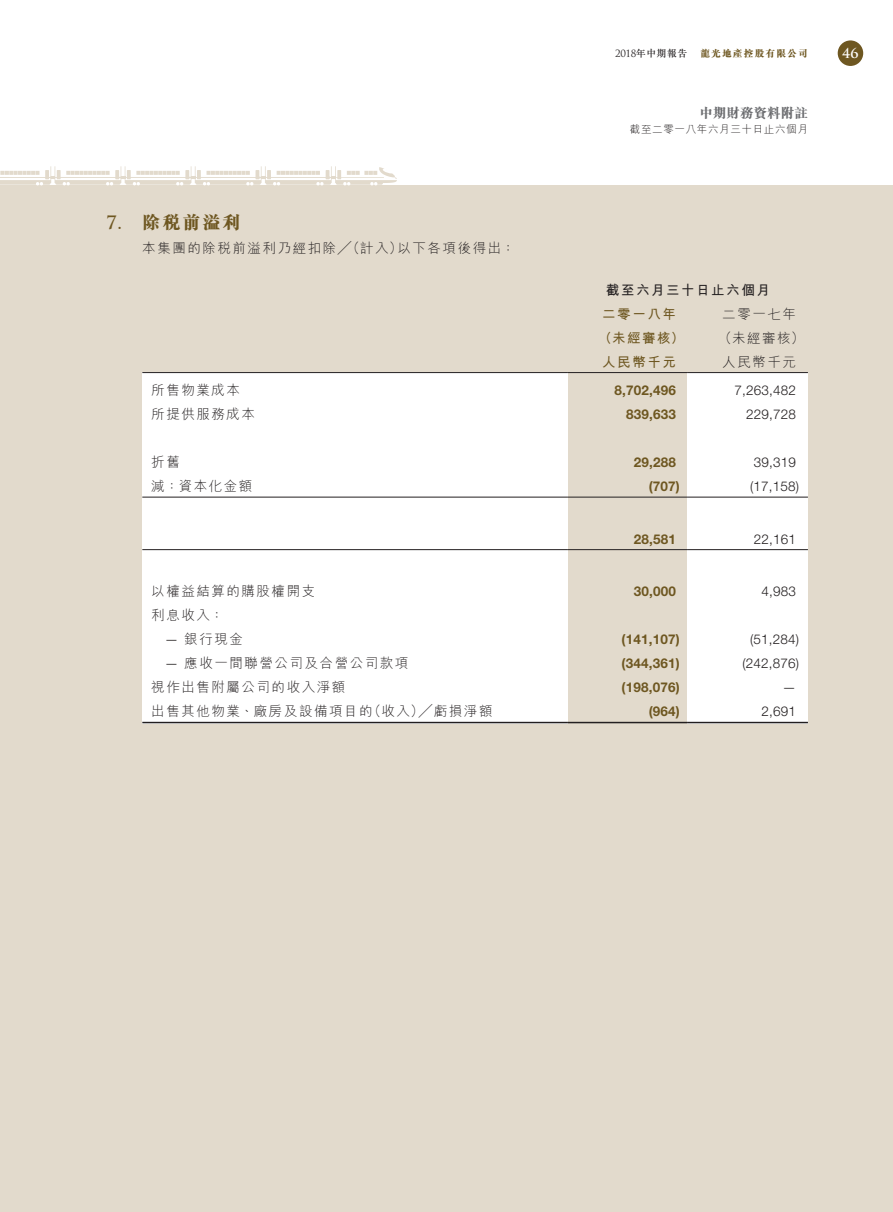
<style>
.page{position:relative;width:893px;height:1212px;background:#fff}
.page>*{position:absolute;margin:0;border:0;box-sizing:border-box;transform-origin:0 0}
._03_H1{font:800 18px "M Sung HK";letter-spacing:.115em;color:#6e5721}
._03_H1-2{font:700 18px "Trajan Pro";color:#6e5721}
._15_Table_Stub{font:300 13.5px "M Hei HK";letter-spacing:.115em;color:#231f20}
._12___P2{font:700 13.5px "Helvetica Neue LT Std";letter-spacing:.015em;color:#6e5721}
._12___P2-2{font:300 13.5px "Helvetica Neue LT Std";letter-spacing:.015em;color:#231f20}
._12___P2-3{font:300 13.5px "M Hei HK";letter-spacing:.115em;color:#231f20}
._12___P2-4{font:700 13.5px "M Hei HK";letter-spacing:.115em;color:#6e5721}
._12___P2-5{font:700 13.5px "M Hei HK";letter-spacing:.115em;color:#231f20}
.t1{font:800 13.5px "M Sung HK";letter-spacing:.005em;color:#6c6d70}
.t2{font:700 13.5px "Trajan Pro";color:#fff}
.t3{font:300 10.5px "M Hei HK";letter-spacing:.065em;color:#231f20}
.t4{font:800 9.75px "M Sung HK";letter-spacing:.115em;color:#6e5721}
.t5{font:500 9.75px "M Sung HK";letter-spacing:.065em;color:#231f20}
.s1{font-family:"Helvetica Neue LT Std"}
.s2{font-family:"Trajan Pro";font-weight:400}
</style>
<div class="page">
<div style="left:838px;top:40px;width:25px;height:26px;background:#6e5721;border-radius:50%"></div>
<div style="left:0;top:185px;width:893px;height:1027px;background:#e2dacc"></div>
<svg style="left:0;top:166px;width:397px;height:19px"></svg>
<div style="left:142px;top:373px;width:426px;height:24px;background:#fff"></div>
<div style="left:688px;top:373px;width:120px;height:24px;background:#fff"></div>
<div style="left:142px;top:397px;width:426px;height:24px;background:#fff"></div>
<div style="left:688px;top:397px;width:120px;height:24px;background:#fff"></div>
<div style="left:142px;top:421px;width:426px;height:24px;background:#fff"></div>
<div style="left:688px;top:421px;width:120px;height:24px;background:#fff"></div>
<div style="left:142px;top:445px;width:426px;height:24px;background:#fff"></div>
<div style="left:688px;top:445px;width:120px;height:24px;background:#fff"></div>
<div style="left:142px;top:469px;width:426px;height:24px;background:#fff"></div>
<div style="left:688px;top:469px;width:120px;height:24px;background:#fff"></div>
<svg style="left:142px;top:493px;width:426px;height:4px;background:#e9e9e9"></svg>
<svg style="left:688px;top:493px;width:120px;height:4px"></svg>
<div style="left:142px;top:497px;width:426px;height:24px;background:#fff"></div>
<div style="left:688px;top:497px;width:120px;height:24px;background:#fff"></div>
<div style="left:142px;top:521px;width:426px;height:24px;background:#fff"></div>
<div style="left:688px;top:521px;width:120px;height:24px;background:#fff"></div>
<div style="left:142px;top:545px;width:426px;height:5px;background:#fff"></div>
<div style="left:688px;top:545px;width:120px;height:5px;background:#fff"></div>
<div style="left:142px;top:550px;width:426px;height:24px;background:#fff"></div>
<div style="left:688px;top:550px;width:120px;height:24px;background:#fff"></div>
<div style="left:142px;top:574px;width:426px;height:24px;background:#fff"></div>
<div style="left:688px;top:574px;width:120px;height:24px;background:#fff"></div>
<div style="left:142px;top:598px;width:426px;height:24px;background:#fff"></div>
<div style="left:688px;top:598px;width:120px;height:24px;background:#fff"></div>
<div style="left:142px;top:622px;width:426px;height:24px;background:#fff"></div>
<div style="left:688px;top:622px;width:120px;height:24px;background:#fff"></div>
<div style="left:142px;top:646px;width:426px;height:24px;background:#fff"></div>
<div style="left:688px;top:646px;width:120px;height:24px;background:#fff"></div>
<div style="left:142px;top:670px;width:426px;height:24px;background:#fff"></div>
<div style="left:688px;top:670px;width:120px;height:24px;background:#fff"></div>
<div style="left:142px;top:694px;width:426px;height:24px;background:#fff"></div>
<div style="left:688px;top:694px;width:120px;height:24px;background:#fff"></div>
<svg style="left:142px;top:718px;width:426px;height:4px;fill:#fff"></svg>
<svg style="left:688px;top:718px;width:120px;height:4px"></svg>
<hr style="left:142px;top:372px;width:426px;height:1px;background:#231f20">
<hr style="left:568px;top:372px;width:120px;height:1px;background:#231f20">
<hr style="left:688px;top:372px;width:120px;height:1px;background:#231f20">
<hr style="left:142px;top:497px;width:426px;height:1px;background:#231f20">
<hr style="left:568px;top:497px;width:120px;height:1px;background:#231f20">
<hr style="left:688px;top:497px;width:120px;height:1px;background:#231f20">
<hr style="left:142px;top:549px;width:426px;height:1px;background:#231f20">
<hr style="left:568px;top:549px;width:120px;height:1px;background:#231f20">
<hr style="left:688px;top:549px;width:120px;height:1px;background:#231f20">
<hr style="left:142px;top:722px;width:426px;height:1px;background:#231f20">
<hr style="left:568px;top:722px;width:120px;height:1px;background:#231f20">
<hr style="left:688px;top:722px;width:120px;height:1px;background:#231f20">
<p class="_03_H1-2" style="left:106px;top:211px;width:17px">7.</p>
<p class="_03_H1" style="left:142px;top:210px;width:100px">除稅前溢利</p>
<p class="_12___P2-3" style="left:142px;top:238px;width:262px">本集團的除稅前溢利乃經扣除╱（計入）</p>
<p class="_12___P2-3" style="left:397px;top:238px;width:119px">以下各項後得出：</p>
<p class="_15_Table_Stub" style="left:151px;top:381px;width:90px">所售物業成本</p>
<p class="_15_Table_Stub" style="left:151px;top:405px;width:105px">所提供服務成本</p>
<p class="_15_Table_Stub" style="left:151px;top:453px;width:30px">折舊</p>
<p class="_15_Table_Stub" style="left:151px;top:477px;width:103px">減：資本化金額</p>
<p class="_15_Table_Stub" style="left:151px;top:582px;width:165px">以權益結算的購股權開支</p>
<p class="_15_Table_Stub" style="left:151px;top:606px;width:74px">利息收入：</p>
<p class="_15_Table_Stub" style="left:165px;top:630px;width:80px"><span class="s1">—</span> 銀行現金</p>
<p class="_15_Table_Stub" style="left:165px;top:654px;width:245px"><span class="s1">—</span> 應收一間聯營公司及合營公司款項</p>
<p class="_15_Table_Stub" style="left:151px;top:678px;width:195px">視作出售附屬公司的收入淨額</p>
<p class="_15_Table_Stub" style="left:368px;top:702px;width:126px">（收入）╱虧損淨額</p>
<p class="_15_Table_Stub" style="left:151px;top:702px;width:223px">出售其他物業、廠房及設備項目的</p>
<p class="t5" style="left:615px;top:47px;width:74px"><span class="s2">2018</span>年中期報告</p>
<p class="t4" style="left:700px;top:47px;width:109px">龍光地產控股有限公司</p>
<p class="t1" style="left:699px;top:104px;width:110px">中期財務資料附註</p>
<p class="t3" style="left:630px;top:122px;width:180px">截至二零一八年六月三十日止六個月</p>
<p class="t2" style="left:842px;top:44px;width:18px">46</p>
<p class="_12___P2-5" style="left:606px;top:280px;width:165px">截至六月三十日止六個月</p>
<p class="_12___P2-3" style="left:722px;top:304px;width:75px">二零一七年</p>
<p class="_12___P2-4" style="left:602px;top:304px;width:75px">二零一八年</p>
<p class="_12___P2-4" style="left:598px;top:328px;width:87px">（未經審核）</p>
<p class="_12___P2-3" style="left:718px;top:328px;width:87px">（未經審核(</p>
<p class="_12___P2-4" style="left:602px;top:352px;width:75px">人民幣千元</p>
<p class="_12___P2-3" style="left:722px;top:352px;width:75px">人民幣千元</p>
<p class="_12___P2" style="left:614px;top:382px;width:63px">8,702,496</p>
<p class="_12___P2-2" style="left:734px;top:382px;width:63px">7,263,482</p>
<p class="_12___P2" style="left:626px;top:406px;width:51px">839,633</p>
<p class="_12___P2-2" style="left:746px;top:406px;width:51px">229,728</p>
<p class="_12___P2" style="left:634px;top:454px;width:44px">29,288</p>
<p class="_12___P2-2" style="left:754px;top:454px;width:44px">39,319</p>
<p class="_12___P2" style="left:649px;top:478px;width:33px">)707(</p>
<p class="_12___P2-2" style="left:750px;top:478px;width:51px">)17,158(</p>
<p class="_12___P2" style="left:634px;top:531px;width:44px">28,581</p>
<p class="_12___P2-2" style="left:754px;top:531px;width:44px">22,161</p>
<p class="_12___P2" style="left:634px;top:583px;width:44px">30,000</p>
<p class="_12___P2-2" style="left:761px;top:583px;width:36px">4,983</p>
<p class="_12___P2" style="left:622px;top:631px;width:60px">)141,107(</p>
<p class="_12___P2-2" style="left:750px;top:631px;width:51px">)51,284(</p>
<p class="_12___P2" style="left:622px;top:655px;width:60px">)344,361(</p>
<p class="_12___P2-2" style="left:742px;top:655px;width:58px">)242,876(</p>
<p class="_12___P2" style="left:622px;top:679px;width:60px">)198,076(</p>
<p class="_12___P2-2" style="left:782px;top:679px;width:15px">—</p>
<p class="_12___P2" style="left:649px;top:703px;width:33px">)964(</p>
<p class="_12___P2-2" style="left:761px;top:703px;width:36px">2,691</p>
</div>
